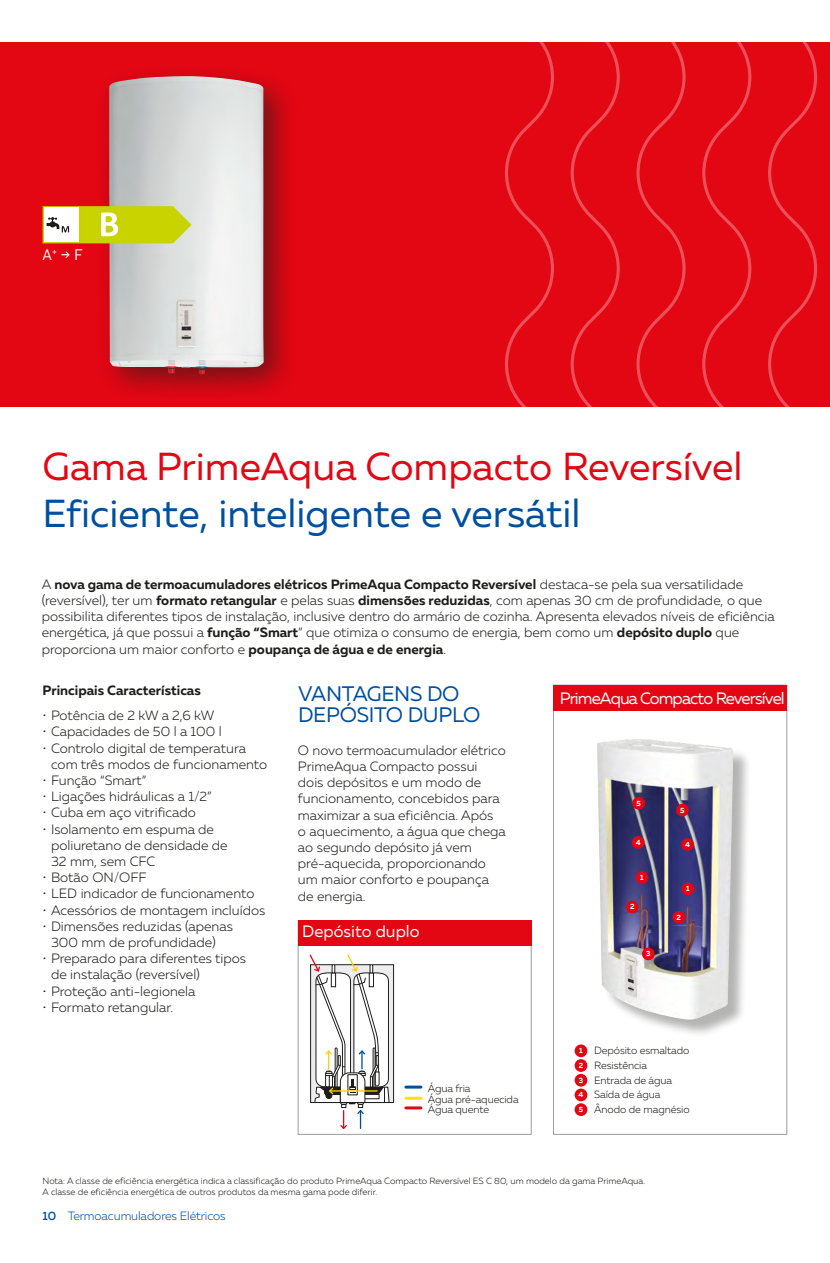
<style>
.page{position:relative;width:830px;height:1263px;background:#fff}
.page>*{position:absolute;margin:0;border:0;box-sizing:border-box;transform-origin:0 0}
.t1{font:39px "Muller";color:#e30613}
.t2{font:39px "Muller";color:#004f9f}
.t3{font:21px/21px "Muller";letter-spacing:-.01em;color:#004f9f}
.t4{font:16.5px "Muller";letter-spacing:-.05em;color:#fff}
.t5{font:16.5px "Muller";color:#fff}
.t6{font:15px "Bosch Sans";color:#fff}
.t7{font:300 13.5px/16.2px "Muller";color:#1d1d1b}
.t8{font:700 13.5px "Muller";color:#1d1d1b}
.t9{font:300 12px "Muller";letter-spacing:-.01em;color:#004f9f}
.t10{font:300 10.5px/14.7px "Muller";letter-spacing:-.01em;color:#1d1d1b}
.t11{font:300 9px/10.8px "Muller";color:#1d1d1b}
.t12{font:700 7.5px "Muller";color:#fff}
.s1{font-family:"Nexa"}
.s2{font-weight:700}
.s3{font-weight:700;font-size:7.5px;color:#fff}
.s4{font-weight:500}
</style>
<div class="page">
<div style="left:0;top:43px;width:829px;height:364px;background:#e30613"></div>
<svg style="left:505px;top:43px;width:313px;height:364px"></svg>
<div style="left:97px;top:62px;width:200px;height:336px;background:#1d1d1b;opacity:.55"></div>
<img style="left:109px;top:76px;width:155px;height:298px">
<div style="left:298px;top:920px;width:233px;height:214px;border:1px solid #9d9d9c"></div>
<div style="left:310px;top:965px;width:83px;height:137px;background:#ededef"></div>
<svg style="left:309px;top:954px;width:80px;height:175px"></svg>
<hr style="left:405px;top:1085px;width:16px;height:3px;background:#004f9f">
<hr style="left:405px;top:1097px;width:16px;height:3px;background:#ffe200">
<hr style="left:405px;top:1106px;width:16px;height:3px;background:#e30613">
<div style="left:553px;top:685px;width:233px;height:449px;border:1px solid #9d9d9c"></div>
<div style="left:574px;top:1044px;width:13px;height:13px;background:#e30613;border-radius:50%"></div>
<div style="left:574px;top:1059px;width:13px;height:13px;background:#e30613;border-radius:50%"></div>
<div style="left:574px;top:1074px;width:13px;height:12px;background:#e30613;border-radius:50%"></div>
<div style="left:574px;top:1088px;width:13px;height:13px;background:#e30613;border-radius:50%"></div>
<div style="left:574px;top:1103px;width:13px;height:13px;background:#e30613;border-radius:50%"></div>
<div style="left:598px;top:741px;width:153px;height:297px;background:#1d1d1b;opacity:.33"></div>
<img style="left:597px;top:739px;width:136px;height:281px">
<div style="left:632px;top:797px;width:12px;height:13px;background:#e30613;border-radius:50%"></div>
<div style="left:675px;top:804px;width:13px;height:12px;background:#e30613;border-radius:50%"></div>
<div style="left:631px;top:836px;width:13px;height:13px;background:#e30613;border-radius:50%"></div>
<div style="left:681px;top:838px;width:12px;height:13px;background:#e30613;border-radius:50%"></div>
<div style="left:635px;top:871px;width:13px;height:13px;background:#e30613;border-radius:50%"></div>
<div style="left:681px;top:882px;width:13px;height:13px;background:#e30613;border-radius:50%"></div>
<div style="left:625px;top:901px;width:13px;height:12px;background:#e30613;border-radius:50%"></div>
<div style="left:672px;top:911px;width:13px;height:13px;background:#e30613;border-radius:50%"></div>
<div style="left:641px;top:947px;width:13px;height:13px;background:#e30613;border-radius:50%"></div>
<div style="left:553px;top:685px;width:233px;height:25px;background:#e30613"></div>
<div style="left:298px;top:920px;width:233px;height:25px;background:#e30613"></div>
<svg style="left:43px;top:206px;width:148px;height:37px;background:#d4db4f"></svg>
<p class="t6" style="left:43px;top:245px;width:42px">A<sup>+</sup> <span class="s1">→</span> F</p>
<h1 class="t1" style="left:43px;top:442px;width:701px">Gama PrimeAqua Compacto Reversível</h1>
<h1 class="t2" style="left:43px;top:489px;width:539px">Eficiente, inteligente e versátil</h1>
<p class="t7" style="left:42px;top:576px;width:734px">A <span class="s2">nova gama de termoacumuladores elétricos PrimeAqua Compacto Reversível</span> destaca-se pela sua versatilidade (reversível), ter um <span class="s2">formato retangular</span> e pelas suas <span class="s2">dimensões reduzidas</span>, com apenas 30 cm de profundidade, o que possibilita diferentes tipos de instalação, inclusive dentro do armário de cozinha. Apresenta elevados níveis de eficiência energética, já que possui a <span class="s2">função “Smart</span>” que otimiza o consumo de energia, bem como um <span class="s2">depósito duplo</span> que proporciona um maior conforto e <span class="s2">poupança de água e de energia</span>.</p>
<p class="t8" style="left:43px;top:682px;width:160px">Principais Características</p>
<p class="t7" style="left:43px;top:707px;width:173px">• Potência de 2 kW a 2,6 kW</p>
<p class="t7" style="left:43px;top:723px;width:180px">• Capacidades de 50 l a 100 l</p>
<p class="t7" style="left:51px;top:740px;width:217px;text-indent:-9px">• Controlo digital de temperatura com três modos de funcionamento</p>
<p class="t7" style="left:43px;top:772px;width:105px">• Função “Smart”</p>
<p class="t7" style="left:43px;top:788px;width:171px">• Ligações hidráulicas a 1/2”</p>
<p class="t7" style="left:43px;top:804px;width:155px">• Cuba em aço vitrificado</p>
<p class="t7" style="left:51px;top:821px;width:178px;text-indent:-9px">• Isolamento em espuma de poliuretano de densidade de<br>32 mm, sem CFC</p>
<p class="t7" style="left:43px;top:869px;width:105px">• Botão ON/OFF</p>
<p class="t7" style="left:43px;top:885px;width:213px">• LED indicador de funcionamento</p>
<p class="t7" style="left:43px;top:902px;width:224px">• Acessórios de montagem incluídos</p>
<p class="t7" style="left:51px;top:918px;width:183px;text-indent:-9px">• Dimensões reduzidas (apenas<br>300 mm de profundidade)</p>
<p class="t7" style="left:51px;top:950px;width:196px;text-indent:-9px">• Preparado para diferentes tipos de instalação (reversível)</p>
<p class="t7" style="left:43px;top:983px;width:154px">• Proteção anti-legionela</p>
<p class="t7" style="left:43px;top:999px;width:132px">• Formato retangular.</p>
<h2 class="t3" style="left:298px;top:683px;width:184px">VANTAGENS DO<br>DEPÓSITO DUPLO</h2>
<p class="t7" style="left:298px;top:742px;width:209px">O novo termoacumulador elétrico<br>PrimeAqua Compacto possui dois depósitos e um modo de funcionamento, concebidos para maximizar a sua eficiência. Após<br>o aquecimento, a água que chega ao segundo depósito já vem pré-aquecida, proporcionando um maior conforto e poupança de energia.</p>
<p class="t4" style="left:559px;top:688px;width:226px">PrimeAqua Compacto Reversível</p>
<p class="t12" style="left:636px;top:798px;width:6px">5</p>
<p class="t12" style="left:680px;top:805px;width:6px">5</p>
<p class="t12" style="left:635px;top:837px;width:6px">4</p>
<p class="t12" style="left:684px;top:840px;width:6px">4</p>
<p class="t12" style="left:640px;top:873px;width:5px">1</p>
<p class="t12" style="left:685px;top:884px;width:5px">1</p>
<p class="t12" style="left:629px;top:902px;width:6px">2</p>
<p class="t12" style="left:676px;top:912px;width:6px">2</p>
<p class="t5" style="left:302px;top:921px;width:119px">Depósito duplo</p>
<p class="t12" style="left:645px;top:949px;width:6px">3</p>
<p class="t10" style="left:427px;top:1083px;width:92px;line-height:10.5px">Água fria<br>Água pré-aquecida<br>Água quente</p>
<p class="t10" style="left:578px;top:1043px;width:112px"><span class="s3">1</span> Depósito esmaltado<br><span class="s3">2</span> Resistência<br><span class="s3">3</span> Entrada de água<br><span class="s3">4</span> Saída de água<br><span class="s3">5</span> Ânodo de magnésio</p>
<p class="t11" style="left:43px;top:1176px;width:604px">Nota: A classe de eficiência energética indica a classificação do produto PrimeAqua Compacto Reversível ES C 80, um modelo da gama PrimeAqua.<br>A classe de eficiência energética de outros produtos da mesma gama pode diferir.</p>
<p class="t9" style="left:43px;top:1209px;width:184px"><span class="s4">10</span> Termoacumuladores Elétricos</p>
</div>
